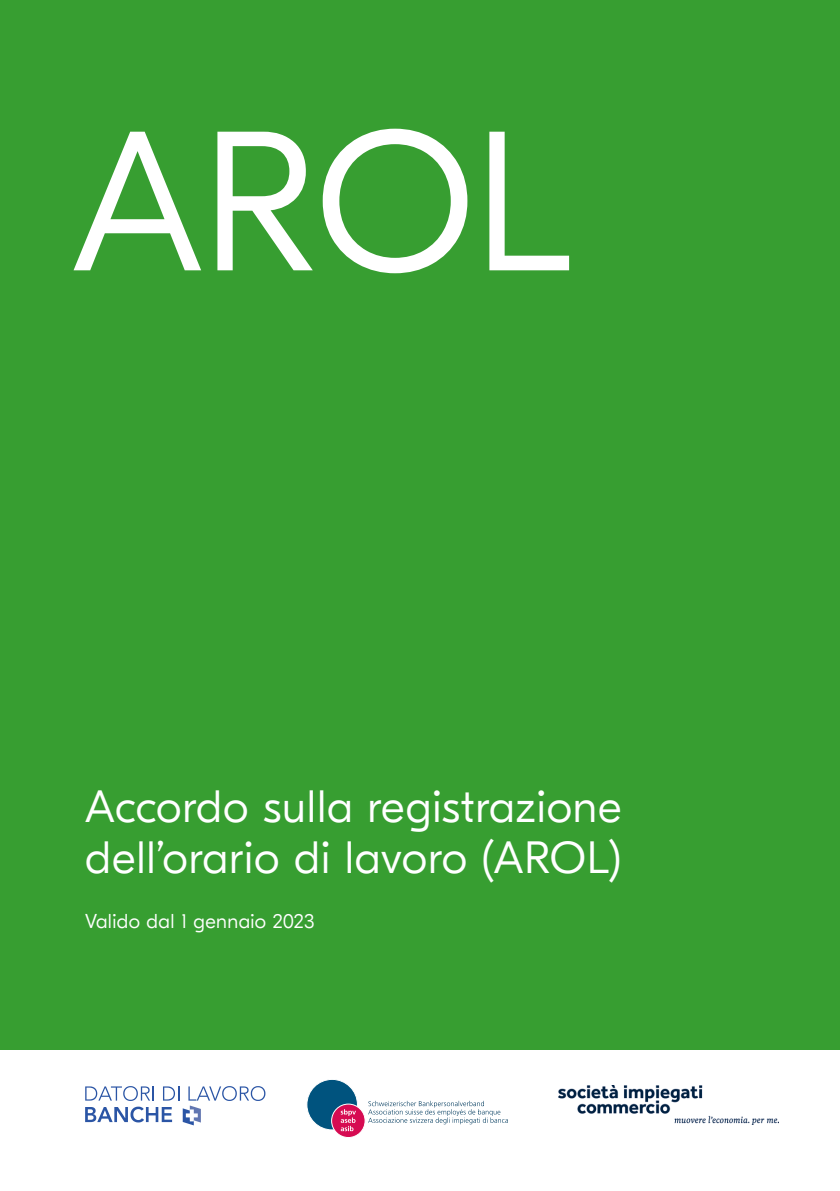
<style>
.page{position:relative;width:840px;height:1191px;background:#fff}
.page>*{position:absolute;margin:0;border:0;box-sizing:border-box;transform-origin:0 0}
.t1{font:300 198px "GT Eesti Display";color:#fff}
.t2{font:300 45px/50.4px "GT Eesti Display";letter-spacing:.02em;color:#fff}
.t3{font:300 20px "GT Eesti Display";letter-spacing:.02em;color:#fff}
</style>
<div class="page">
<div style="left:0;top:0;width:839px;height:1049px;background:#379e31"></div>
<img style="left:558px;top:1085px;width:220px;height:39px">
<div style="left:307px;top:1079px;width:50px;height:51px;background:#00537e;border-radius:50%"></div>
<div style="left:306px;top:1079px;width:51px;height:51px;border:1px solid #fff;border-radius:50%"></div>
<div style="left:331px;top:1104px;width:34px;height:33px;background:#d60b52;border-radius:50%"></div>
<div style="left:331px;top:1103px;width:34px;height:34px;border:1px solid #fff;border-radius:50%"></div>
<svg style="left:340px;top:1109px;width:16px;height:22px"></svg>
<svg style="left:368px;top:1100px;width:139px;height:24px"></svg>
<svg style="left:85px;top:1086px;width:180px;height:39px"></svg>
<h1 class="t1" style="left:72px;top:94px;width:500px">AROL</h1>
<p class="t2" style="left:85px;top:782px;width:537px">Accordo sulla registrazione dell’orario di lavoro (AROL)</p>
<p class="t3" style="left:85px;top:910px;width:231px">Valido dal 1 gennaio 2023</p>
</div>
